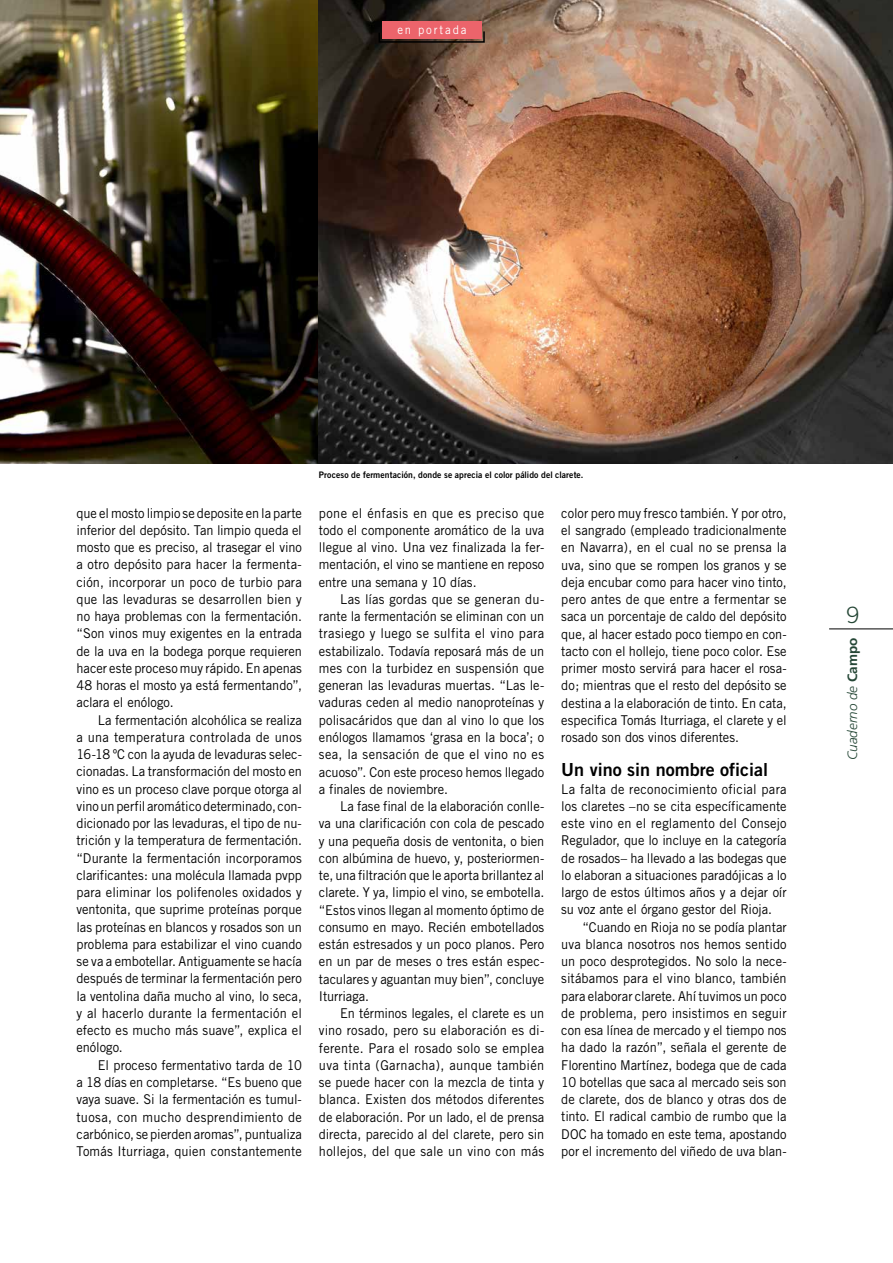
<style>
.page{position:relative;width:893px;height:1263px;background:#fff}
.page>*{position:absolute;margin:0;border:0;box-sizing:border-box;transform-origin:0 0}
.t1{font:300 22.5px "Trade Gothic";color:#254736}
.t2{font:18px "Trade Gothic Bold Two";color:#000}
.t3{font:13.5px/17.2px "Trade Gothic";color:#000;text-align:justify;scale:.95 1}
.t4{font:italic 300 13.5px "Frutiger";color:#254736}
.t5{font:12px "Trade Gothic";letter-spacing:.16em;color:#fff;scale:.95 1}
.t6{font:9px "Trade Gothic Bold Two";letter-spacing:.01em;color:#000;scale:.95 1}
.s1{font-weight:700;font-style:normal}
</style>
<div class="page">
<img style="left:0;top:0;width:319px;height:463px">
<hr style="left:829px;top:628px;width:64px;height:1px;background:#000">
<img style="left:319px;top:0;width:574px;height:463px">
<svg style="left:378px;top:30px;width:107px;height:13px"></svg>
<div style="left:382px;top:21px;width:99px;height:18px;background:#ec646b"></div>
<p class="t5" style="left:397px;top:23px;width:74px">en portada</p>
<p class="t3" style="left:77px;top:504px;width:239px">que el mosto limpio se deposite en la parte inferior del depósito. Tan limpio queda el mosto que es preciso, al trasegar el vino a otro depósito para hacer la fermenta&shy;ción, incorporar un poco de turbio para que las levaduras se desarrollen bien y no haya problemas con la fermentación. “Son vinos muy exigentes en la entrada de la uva en la bodega porque requieren hacer este proceso muy rápido. En apenas 48 horas el mosto ya está fermentando”, aclara el enólogo.</p>
<p class="t3" style="left:77px;top:711px;width:239px;text-indent:21px">La fermentación alcohólica se realiza a una temperatura controlada de unos 16-18 ºC con la ayuda de levaduras selec&shy;cionadas. La transformación del mosto en vino es un proceso clave porque otorga al vino un perfil aromático determinado, con&shy;dicionado por las levaduras, el tipo de nu&shy;trición y la temperatura de fermentación. “Durante la fermentación incorporamos clarificantes: una molécula llamada pvpp para eliminar los polifenoles oxidados y ventonita, que suprime proteínas porque las proteínas en blancos y rosados son un problema para estabilizar el vino cuando se va a embotellar. Antiguamente se hacía después de terminar la fermentación pero la ventolina daña mucho al vino, lo seca, y al hacerlo durante la fermentación el efecto es mucho más suave”, explica el enólogo.</p>
<p class="t3" style="left:77px;top:1056px;width:239px;text-indent:21px">El proceso fermentativo tarda de 10 a 18 días en completarse. “Es bueno que vaya suave. Si la fermentación es tumul&shy;tuosa, con mucho desprendimiento de carbónico, se pierden aromas”, puntualiza Tomás Iturriaga, quien constantemente</p>
<p class="t6" style="left:319px;top:470px;width:280px">Proceso de fermentación, donde se aprecia el color pálido del clarete.</p>
<p class="t3" style="left:319px;top:504px;width:239px">pone el énfasis en que es preciso que todo el componente aromático de la uva llegue al vino. Una vez finalizada la fer&shy;mentación, el vino se mantiene en reposo entre una semana y 10 días.</p>
<p class="t3" style="left:319px;top:590px;width:239px;text-indent:21px">Las lías gordas que se generan du&shy;rante la fermentación se eliminan con un trasiego y luego se sulfita el vino para estabilizalo. Todavía reposará más de un mes con la turbidez en suspensión que generan las levaduras muertas. “Las le&shy;vaduras ceden al medio nanoproteínas y polisacáridos que dan al vino lo que los enólogos llamamos ‘grasa en la boca’; o sea, la sensación de que el vino no es acuoso”. Con este proceso hemos llegado a finales de noviembre.</p>
<p class="t3" style="left:319px;top:797px;width:239px;text-indent:21px">La fase final de la elaboración conlle&shy;va una clarificación con cola de pescado y una pequeña dosis de ventonita, o bien con albúmina de huevo, y, posteriormen&shy;te, una filtración que le aporta brillantez al clarete. Y ya, limpio el vino, se embotella. “Estos vinos llegan al momento óptimo de consumo en mayo. Recién embotellados están estresados y un poco planos. Pero en un par de meses o tres están espec&shy;taculares y aguantan muy bien”, concluye Iturriaga.</p>
<p class="t3" style="left:319px;top:1004px;width:239px;text-indent:21px">En términos legales, el clarete es un vino rosado, pero su elaboración es di&shy;ferente. Para el rosado solo se emplea uva tinta (Garnacha), aunque también se puede hacer con la mezcla de tinta y blanca. Existen dos métodos diferentes de elaboración. Por un lado, el de prensa directa, parecido al del clarete, pero sin hollejos, del que sale un vino con más</p>
<p class="t3" style="left:561px;top:504px;width:239px">color pero muy fresco también. Y por otro, el sangrado (empleado tradicionalmente en Navarra), en el cual no se prensa la uva, sino que se rompen los granos y se deja encubar como para hacer vino tinto, pero antes de que entre a fermentar se saca un porcentaje de caldo del depósito que, al hacer estado poco tiempo en con&shy;tacto con el hollejo, tiene poco color. Ese primer mosto servirá para hacer el rosa&shy;do; mientras que el resto del depósito se destina a la elaboración de tinto. En cata, especifica Tomás Iturriaga, el clarete y el rosado son dos vinos diferentes.</p>
<h2 class="t2" style="left:561px;top:759px;width:208px">Un vino sin nombre oficial</h2>
<p class="t3" style="left:561px;top:780px;width:239px">La falta de reconocimiento oficial para los claretes –no se cita específicamente este vino en el reglamento del Consejo Regulador, que lo incluye en la categoría de rosados– ha llevado a las bodegas que lo elaboran a situaciones paradójicas a lo largo de estos últimos años y a dejar oír su voz ante el órgano gestor del Rioja.</p>
<p class="t3" style="left:561px;top:918px;width:239px;text-indent:21px">“Cuando en Rioja no se podía plantar uva blanca nosotros nos hemos sentido un poco desprotegidos. No solo la nece&shy;sitábamos para el vino blanco, también para elaborar clarete. Ahí tuvimos un poco de problema, pero insistimos en seguir con esa línea de mercado y el tiempo nos ha dado la razón”, señala el gerente de Florentino Martínez, bodega que de cada 10 botellas que saca al mercado seis son de clarete, dos de blanco y otras dos de tinto. El radical cambio de rumbo que la DOC ha tomado en este tema, apostando por el incremento del viñedo de uva blan-</p>
<h1 class="t1" style="left:847px;top:601px;width:14px">9</h1>
<p class="t4" style="left:845px;top:760px;width:124px;rotate:-90deg">Cuaderno de <span class="s1">Campo</span></p>
</div>
